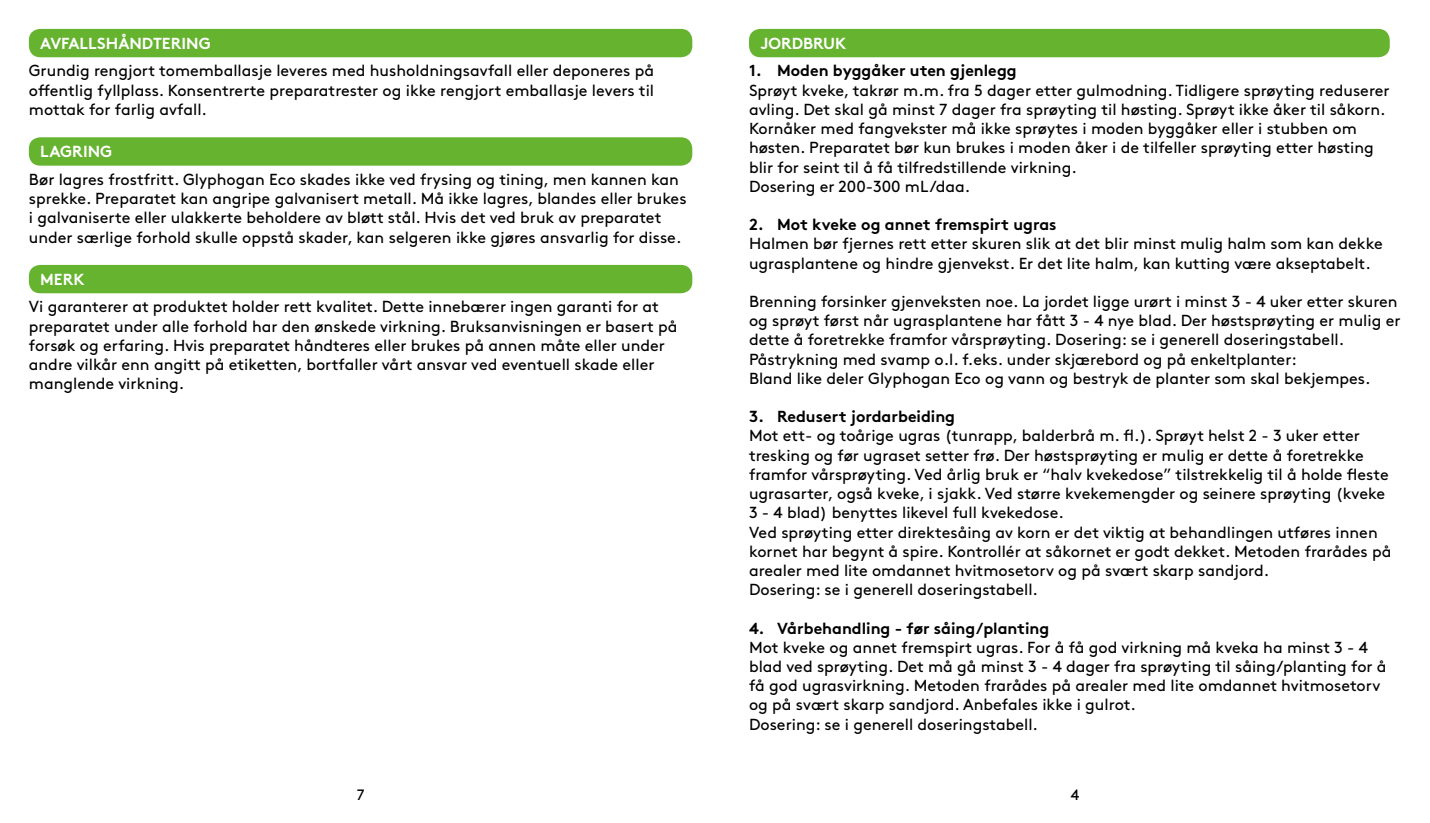
<style>
.page{position:relative;width:1430px;height:823px;background:#fff}
.page>*{position:absolute;margin:0;border:0;box-sizing:border-box;transform-origin:0 0}
.t1{font:16px/19.2px "Brown Pro";color:#000}
.t2{font:700 16px "Brown Pro";color:#000}
.t3{font:700 16px "Brown Pro";color:#fff}
.t4{font:15px "Brown Pro";color:#000}
</style>
<div class="page">
<div style="left:749px;top:29px;width:641px;height:28px;background:#65b32e;border-radius:11px"></div>
<div style="left:29px;top:29px;width:663px;height:28px;background:#65b32e;border-radius:11px"></div>
<div style="left:29px;top:137px;width:663px;height:29px;background:#65b32e;border-radius:11px"></div>
<div style="left:29px;top:265px;width:663px;height:28px;background:#65b32e;border-radius:11px"></div>
<p class="t3" style="left:40px;top:31px;width:172px">AVFALLSHÅNDTERING</p>
<p class="t1" style="left:29px;top:60px;width:627px;text-align:justify">Grundig rengjort tomemballasje leveres med husholdningsavfall eller deponeres på offentlig fyllplass. Konsentrerte preparatrester og ikke rengjort emballasje levers til mottak for farlig avfall.</p>
<p class="t3" style="left:40px;top:139px;width:74px">LAGRING</p>
<p class="t1" style="left:29px;top:168px;width:659px">Bør lagres frostfritt. Glyphogan Eco skades ikke ved frysing og tining, men kannen kan sprekke. Preparatet kan angripe galvanisert metall. Må ikke lagres, blandes eller brukes i galvaniserte eller ulakkerte beholdere av bløtt stål. Hvis det ved bruk av preparatet under særlige forhold skulle oppstå skader, kan selgeren ikke gjøres ansvarlig for disse.</p>
<p class="t3" style="left:40px;top:266px;width:46px">MERK</p>
<p class="t1" style="left:29px;top:296px;width:650px">Vi garanterer at produktet holder rett kvalitet. Dette innebærer ingen garanti for at preparatet under alle forhold har den ønskede virkning. Bruksanvisningen er basert på forsøk og erfaring. Hvis preparatet håndteres eller brukes på annen måte eller under andre vilkår enn angitt på etiketten, bortfaller vårt ansvar ved eventuell skade eller manglende virkning.</p>
<p class="t3" style="left:760px;top:31px;width:87px">JORDBRUK</p>
<p class="t2" style="left:749px;top:58px;width:269px">1. Moden byggåker uten gjenlegg</p>
<p class="t1" style="left:749px;top:79px;width:642px">Sprøyt kveke, takrør m.m. fra 5 dager etter gulmodning. Tidligere sprøyting reduserer avling. Det skal gå minst 7 dager fra sprøyting til høsting. Sprøyt ikke åker til såkorn.<br>Kornåker med fangvekster må ikke sprøytes i moden byggåker eller i stubben om høsten. Preparatet bør kun brukes i moden åker i de tilfeller sprøyting etter høsting blir for seint til å få tilfredstillende virkning.<br>Dosering er 200-300 mL/daa.</p>
<p class="t2" style="left:749px;top:211px;width:309px">2. Mot kveke og annet fremspirt ugras</p>
<p class="t1" style="left:749px;top:233px;width:635px">Halmen bør fjernes rett etter skuren slik at det blir minst mulig halm som kan dekke ugrasplantene og hindre gjenvekst. Er det lite halm, kan kutting være akseptabelt.</p>
<p class="t1" style="left:749px;top:290px;width:653px">Brenning forsinker gjenveksten noe. La jordet ligge urørt i minst 3 - 4 uker etter skuren og sprøyt først når ugrasplantene har fått 3 - 4 nye blad. Der høstsprøyting er mulig er dette å foretrekke framfor vårsprøyting. Dosering: se i generell doseringstabell.<br>Påstrykning med svamp o.l. f.eks. under skjærebord og på enkeltplanter:<br>Bland like deler Glyphogan Eco og vann og bestryk de planter som skal bekjempes.</p>
<p class="t2" style="left:749px;top:403px;width:208px">3. Redusert jordarbeiding</p>
<p class="t1" style="left:749px;top:425px;width:644px">Mot ett- og toårige ugras (tunrapp, balderbrå m. fl.). Sprøyt helst 2 - 3 uker etter tresking og før ugraset setter frø. Der høstsprøyting er mulig er dette å foretrekke framfor vårsprøyting. Ved årlig bruk er “halv kvekedose” tilstrekkelig til å holde fleste ugrasarter, også kveke, i sjakk. Ved større kvekemengder og seinere sprøyting (kveke 3 - 4 blad) benyttes likevel full kvekedose.<br>Ved sprøyting etter direktesåing av korn er det viktig at behandlingen utføres innen kornet har begynt å spire. Kontrollér at såkornet er godt dekket. Metoden frarådes på arealer med lite omdannet hvitmosetorv og på svært skarp sandjord.<br>Dosering: se i generell doseringstabell.</p>
<p class="t2" style="left:749px;top:615px;width:302px">4. Vårbehandling - før såing/planting</p>
<p class="t1" style="left:749px;top:636px;width:639px">Mot kveke og annet fremspirt ugras. For å få god virkning må kveka ha minst 3 - 4 blad ved sprøyting. Det må gå minst 3 - 4 dager fra sprøyting til såing/planting for å få god ugrasvirkning. Metoden frarådes på arealer med lite omdannet hvitmosetorv og på svært skarp sandjord. Anbefales ikke i gulrot.<br>Dosering: se i generell doseringstabell.</p>
<p class="t4" style="left:357px;top:783px;width:9px">7</p>
<p class="t4" style="left:1071px;top:783px;width:10px">4</p>
</div>
